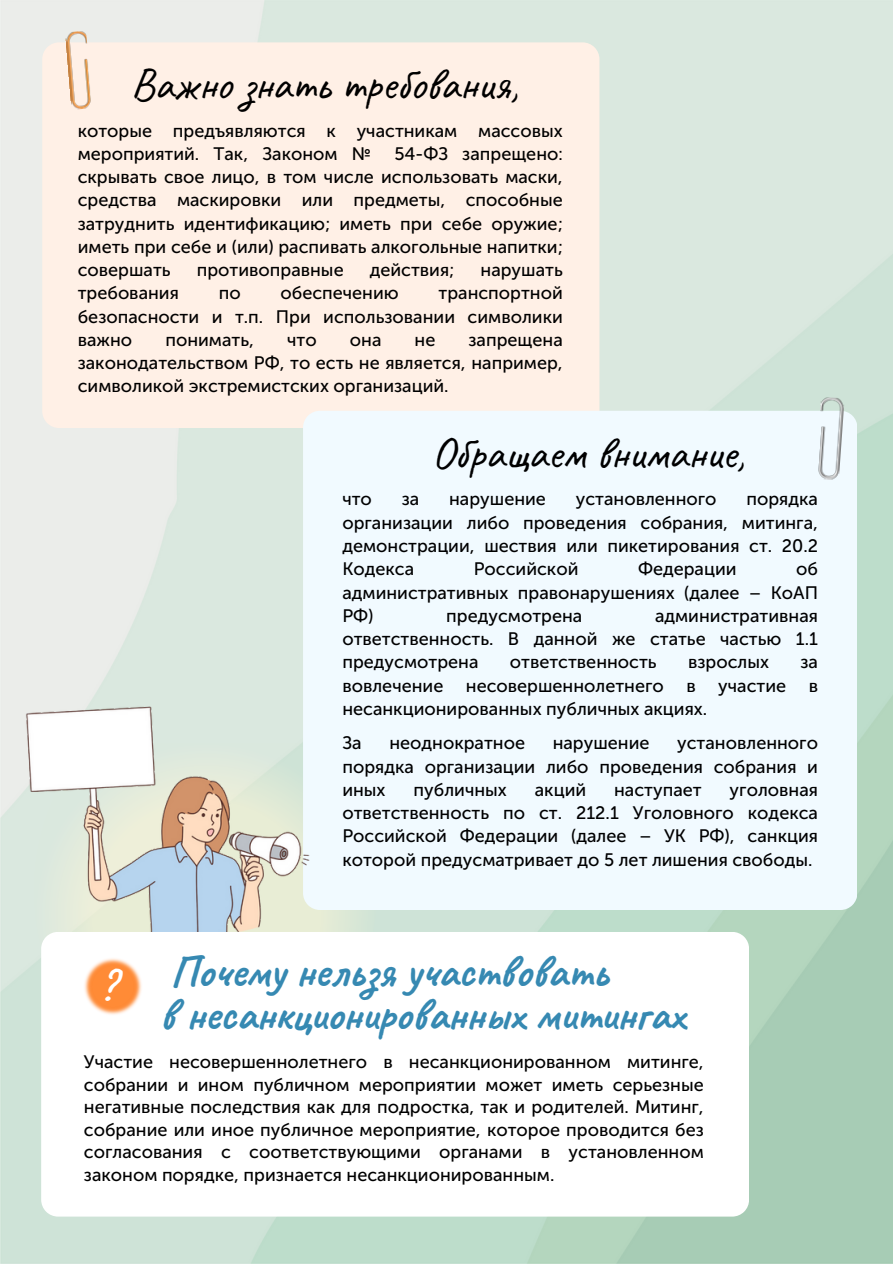
<style>
.page{position:relative;width:893px;height:1264px;background:#fff}
.page>*{position:absolute;margin:0;border:0;box-sizing:border-box;transform-origin:0 0}
.t1{font:700 45px/42.8px "Caveat";color:#3689b2}
.t2{font:45px "Caveat";color:#000}
.t3{font:700 43.2px "Caveat";color:#fff}
.t4{font:18px/23.2px "Museo Sans Cyrl 500";color:#000;text-align:justify}
</style>
<div class="page">
<div style="left:42px;top:42px;width:557px;height:386px;background:#fff0e6"></div>
<div style="left:303px;top:411px;width:553px;height:499px;background:#f1faff"></div>
<img style="left:21px;top:693px;width:300px;height:255px">
<svg style="left:41px;top:931px;width:707px;height:285px"></svg>
<img style="left:84px;top:957px;width:58px;height:58px">
<img style="left:815px;top:397px;width:29px;height:83px">
<img style="left:65px;top:31px;width:27px;height:79px">
<p class="t2" style="left:131px;top:56px;width:389px">Важно знать требования,</p>
<p class="t4" style="left:78px;top:119px;width:486px">которые предъявляются к участникам массовых мероприятий. Так, Законом №</p>
<p class="t4" style="left:78px;top:142px;width:486px;text-indent:317px">54-ФЗ запрещено: скрывать свое лицо, в том числе использовать маски, средства маскировки или предметы, способные затруднить идентификацию; иметь при себе оружие; иметь при себе и (или) распивать алкогольные напитки; совершать</p>
<p class="t4" style="left:197px;top:258px;width:148px">противоправные</p>
<p class="t4" style="left:370px;top:258px;width:86px">действия;</p>
<p class="t4" style="left:480px;top:258px;width:84px">нарушать</p>
<p class="t4" style="left:78px;top:281px;width:103px">требования</p>
<p class="t4" style="left:219px;top:281px;width:23px">по</p>
<p class="t4" style="left:280px;top:281px;width:120px">обеспечению</p>
<p class="t4" style="left:78px;top:281px;width:486px;text-indent:361px">транспортной безопасности и т.п. При использовании символики важно</p>
<p class="t4" style="left:78px;top:328px;width:486px;text-indent:391px">запрещена законодательством РФ, то есть не является, например, символикой экстремистских организаций.</p>
<p class="t4" style="left:165px;top:328px;width:90px">понимать,</p>
<p class="t4" style="left:287px;top:328px;width:31px">что</p>
<p class="t4" style="left:350px;top:328px;width:33px">она</p>
<p class="t4" style="left:414px;top:328px;width:22px">не</p>
<p class="t2" style="left:432px;top:425px;width:315px">Обращаем внимание,</p>
<p class="t4" style="left:342px;top:487px;width:477px;text-indent:404px">порядка организации либо проведения собрания, митинга, демонстрации, шествия или пикетирования ст. 20.2<br>Кодекса</p>
<p class="t4" style="left:342px;top:487px;width:31px">что</p>
<p class="t4" style="left:402px;top:487px;width:19px">за</p>
<p class="t4" style="left:449px;top:487px;width:98px">нарушение</p>
<p class="t4" style="left:575px;top:487px;width:142px">установленного</p>
<p class="t4" style="left:473px;top:557px;width:106px">Российской</p>
<p class="t4" style="left:638px;top:557px;width:100px">Федерации</p>
<p class="t4" style="left:342px;top:557px;width:477px;text-indent:454px">об административных правонарушениях (далее – КоАП РФ)</p>
<p class="t4" style="left:342px;top:604px;width:477px;text-indent:312px">административная ответственность. В данной же статье частью 1.1 предусмотрена</p>
<p class="t4" style="left:446px;top:604px;width:138px">предусмотрена</p>
<p class="t4" style="left:342px;top:650px;width:477px;text-indent:458px">за вовлечение несовершеннолетнего в участие в несанкционированных публичных акциях.</p>
<h2 class="t4" style="left:342px;top:731px;width:21px">За</h2>
<h2 class="t4" style="left:389px;top:731px;width:137px">неоднократное</h2>
<h2 class="t4" style="left:552px;top:731px;width:98px">нарушение</h2>
<p class="t4" style="left:510px;top:650px;width:148px">ответственность</p>
<p class="t4" style="left:688px;top:650px;width:82px">взрослых</p>
<h2 class="t4" style="left:342px;top:731px;width:477px;text-indent:335px">установленного порядка организации либо проведения собрания и иных</h2>
<h2 class="t4" style="left:413px;top:778px;width:95px">публичных</h2>
<h2 class="t4" style="left:535px;top:778px;width:53px">акций</h2>
<h2 class="t4" style="left:614px;top:778px;width:89px">наступает</h2>
<h2 class="t4" style="left:342px;top:778px;width:477px;text-indent:387px">уголовная ответственность по ст. 212.1 Уголовного кодекса Российской Федерации (далее – УК РФ), санкция которой предусматривает до 5 лет лишения свободы.</h2>
<p class="t1" style="left:159px;top:949px;width:526px">Почему нельзя участвовать<br>в несанкционированных митингах</p>
<p class="t4" style="left:84px;top:1050px;width:621px;line-height:22.5px">Участие несовершеннолетнего в несанкционированном митинге, собрании и ином публичном мероприятии может иметь серьезные негативные последствия как для подростка, так и родителей. Митинг, собрание или иное публичное мероприятие, которое проводится без согласования с соответствующими органами в установленном законом порядке, признается несанкционированным.</p>
<h2 class="t3" style="left:99px;top:959px;width:18px">?</h2>
</div>
